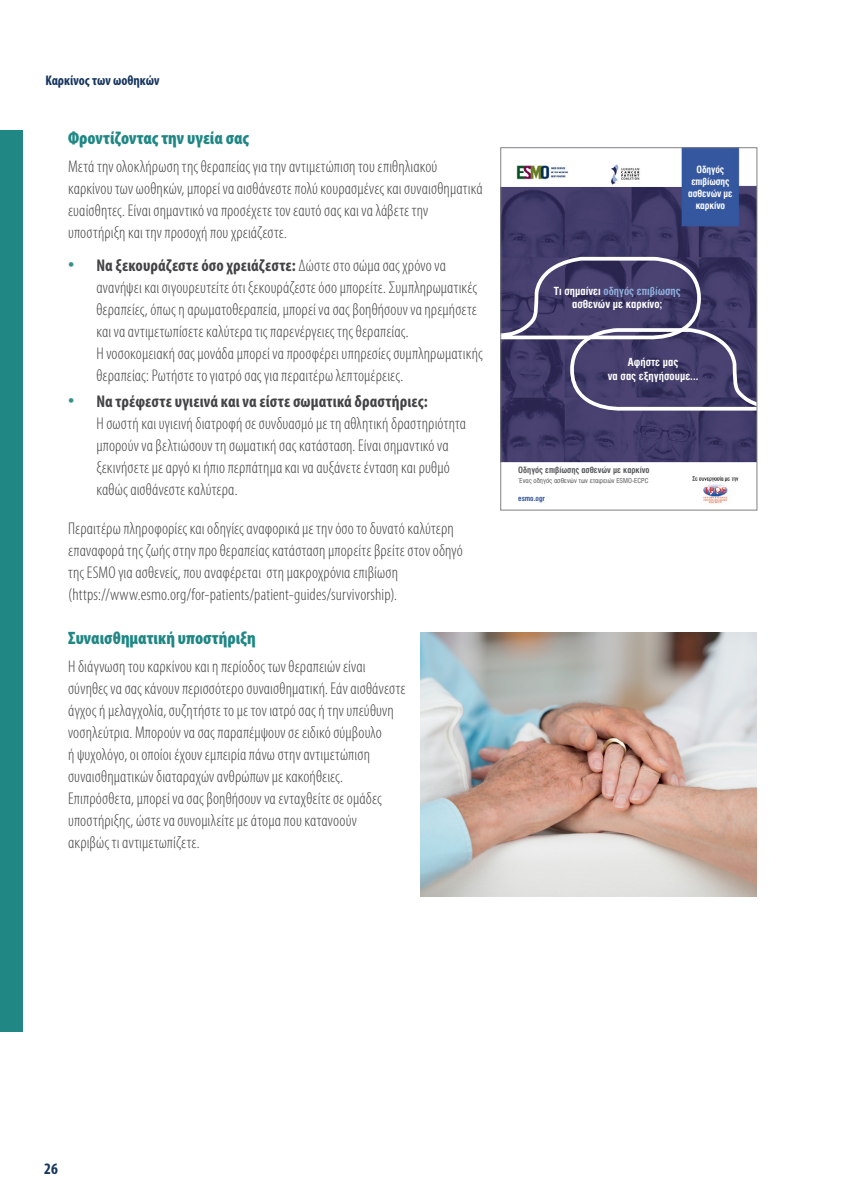
<style>
.page{position:relative;width:842px;height:1191px;background:#fff}
.page>*{position:absolute;margin:0;border:0;box-sizing:border-box;transform-origin:0 0}
.t1{font:900 condensed 18px "Myriad Pro";color:#208785}
.t2{font:300 condensed 17px/22px "Myriad Pro";letter-spacing:.01em;color:#434244}
.t3{font:700 condensed 16px "Myriad Pro";color:#14345d}
.t4{font:700 condensed 14px "Myriad Pro";color:#14345d}
.t5{font:11.2px/13.4px "UB Helvetica Cond Bold";color:#fff;text-align:center}
.t6{font:10px/12px "UB Helvetica Cond Bold";letter-spacing:-.01em;color:#fff;text-align:center}
.t7{font:8.8px "UB Helvetica Cond Bold";color:#58595b}
.t8{font:7.4px "UB Helvetica Cond Bold";color:#35559e}
.t9{font:6.8px "UB Helvetica Cond";color:#58595b}
.s1{font-size:26px;color:#3b8f8d}
.s2{font-weight:700}
.s3{color:#8fafdc}
</style>
<div class="page">
<div style="left:0;top:130px;width:23px;height:902px;background:#208785"></div>
<img style="left:502px;top:149px;width:253px;height:355px">
<svg style="left:502px;top:255px;width:253px;height:157px;background:#504a74"></svg>
<div style="left:500px;top:147px;width:257px;height:363px;border:1px solid #808184"></div>
<img style="left:421px;top:632px;width:336px;height:264px">
<p class="t4" style="left:45px;top:72px;width:116px">Καρκίνος των ωοθηκών</p>
<p class="t1" style="left:68px;top:126px;width:183px">Φροντίζοντας την υγεία σας</p>
<p class="t2" style="left:68px;top:155px;width:416px">Μετά την ολοκλήρωση της θεραπείας για την αντιμετώπιση του επιθηλιακού καρκίνου των ωοθηκών, μπορεί να αισθάνεστε πολύ κουρασμένες και συναισθηματικά ευαίσθητες. Είναι σημαντικό να προσέχετε τον εαυτό σας και να λάβετε την υποστήριξη και την προσοχή που χρειάζεστε.</p>
<p class="t2" style="left:96px;top:254px;width:388px;text-indent:-28px"><span class="s1">•</span> <span class="s2">Να ξεκουράζεστε όσο χρειάζεστε:</span> Δώστε στο σώμα σας χρόνο να ανανήψει και σιγουρευτείτε ότι ξεκουράζεστε όσο μπορείτε. Συμπληρωματικές θεραπείες, όπως η αρωματοθεραπεία, μπορεί να σας βοηθήσουν να ηρεμήσετε και να αντιμετωπίσετε καλύτερα τις παρενέργειες της θεραπείας.<br>Η νοσοκομειακή σας μονάδα μπορεί να προσφέρει υπηρεσίες συμπληρωματικής θεραπείας: Ρωτήστε το γιατρό σας για περαιτέρω λεπτομέρειες.</p>
<p class="t2" style="left:96px;top:390px;width:371px;text-indent:-28px"><span class="s1">•</span> <span class="s2">Να τρέφεστε υγιεινά και να είστε σωματικά δραστήριες:<br></span>Η σωστή και υγιεινή διατροφή σε συνδυασμό με τη αθλητική δραστηριότητα μπορούν να βελτιώσουν τη σωματική σας κατάσταση. Είναι σημαντικό να ξεκινήσετε με αργό κι ήπιο περπάτημα και να αυξάνετε ένταση και ρυθμό καθώς αισθάνεστε καλύτερα.</p>
<p class="t2" style="left:68px;top:517px;width:396px">Περαιτέρω πληροφορίες και οδηγίες αναφορικά με την όσο το δυνατό καλύτερη επαναφορά της ζωής στην προ θεραπείας κατάσταση μπορείτε βρείτε στον οδηγό της ESMO για ασθενείς, που αναφέρεται στη μακροχρόνια επιβίωση (https://www.esmo.org/for-patients/patient-guides/survivorship).</p>
<p class="t1" style="left:68px;top:627px;width:189px">Συναισθηματική υποστήριξη</p>
<p class="t2" style="left:68px;top:655px;width:339px">Η διάγνωση του καρκίνου και η περίοδος των θεραπειών είναι σύνηθες να σας κάνουν περισσότερο συναισθηματική. Εάν αισθάνεστε άγχος ή μελαγχολία, συζητήστε το με τον ιατρό σας ή την υπεύθυνη νοσηλεύτρια. Μπορούν να σας παραπέμψουν σε ειδικό σύμβουλο<br>ή ψυχολόγο, οι οποίοι έχουν εμπειρία πάνω στην αντιμετώπιση συναισθηματικών διαταραχών ανθρώπων με κακοήθειες.<br>Επιπρόσθετα, μπορεί να σας βοηθήσουν να ενταχθείτε σε ομάδες υποστήριξης, ώστε να συνομιλείτε με άτομα που κατανοούν<br>ακριβώς τι αντιμετωπίζετε.</p>
<p class="t6" style="left:688px;top:164px;width:46px">Οδηγός επιβίωσης ασθενών με καρκίνο</p>
<p class="t5" style="left:554px;top:284px;width:128px">Τι σημαίνει <span class="s3">οδηγός επιβίωσης </span>ασθενών με καρκίνο;</p>
<p class="t5" style="left:608px;top:356px;width:92px">Αφήστε μας<br>να σας εξηγήσουμε...</p>
<p class="t7" style="left:518px;top:464px;width:133px">Οδηγός επιβίωσης ασθενών με καρκίνο</p>
<p class="t8" style="left:518px;top:494px;width:28px">esmo.οgr</p>
<p class="t9" style="left:518px;top:476px;width:132px">Ένας οδηγός ασθενών των εταιρειών ESMO-ECPC</p>
<p class="t3" style="left:44px;top:1159px;width:15px">26</p>
</div>
